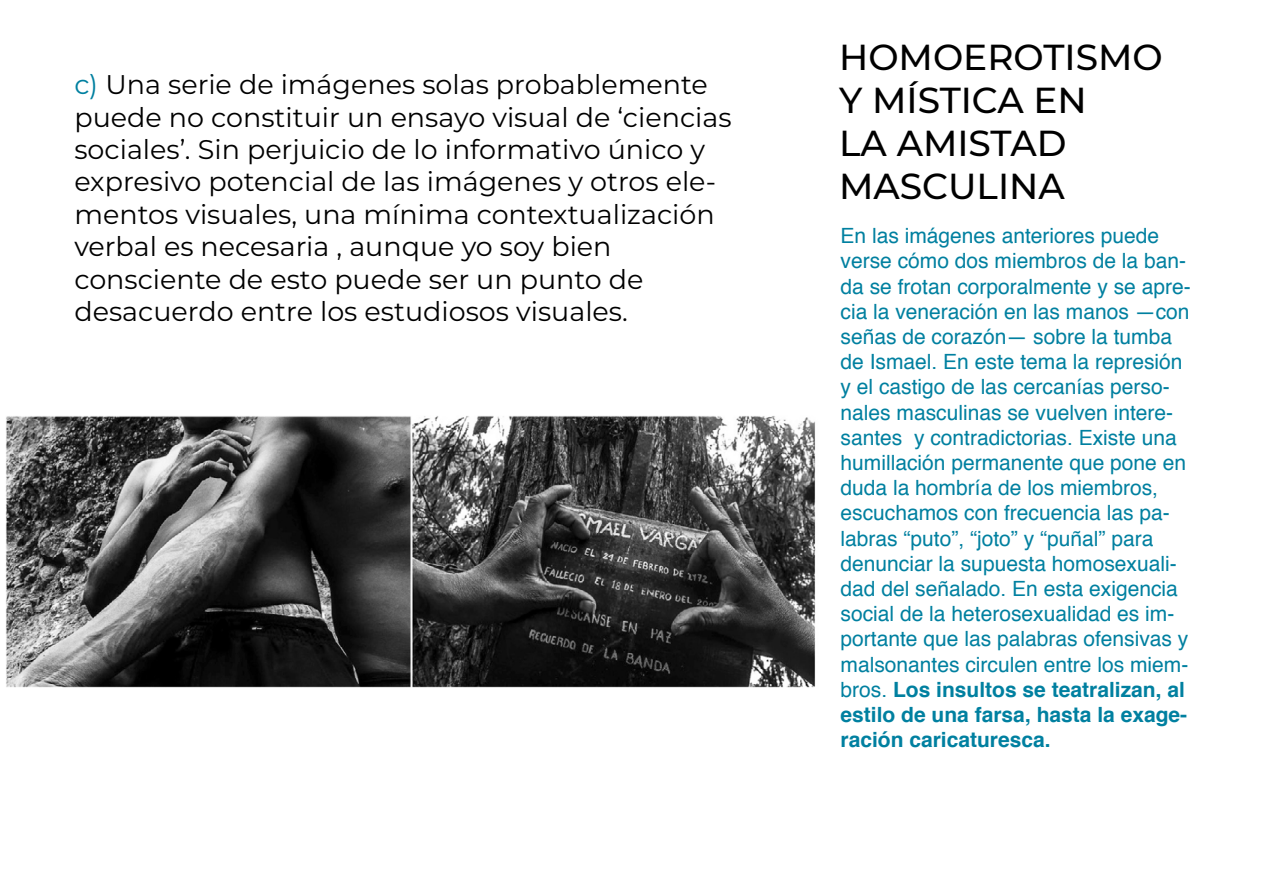
<style>
.page{position:relative;width:1263px;height:893px;background:#fff}
.page>*{position:absolute;margin:0;border:0;box-sizing:border-box;transform-origin:0 0}
.t1{font:500 36px/43.2px "Montserrat";color:#000}
.t2{font:27px/32.4px "Montserrat";color:#000}
.t3{font:21px/25.2px "Helvetica";color:#0080a0}
.s1{color:#0080a0}
.s2{font-weight:700}
</style>
<div class="page">
<img style="left:5px;top:416px;width:811px;height:272px">
<p class="t2" style="left:74px;top:67px;width:659px"><span class="s1">c)</span> Una serie de imágenes solas probablemente puede no constituir un ensayo visual de ‘ciencias sociales’. Sin perjuicio de lo informativo único y expresivo potencial de las imágenes y otros ele&shy;mentos visuales, una mínima contextualización verbal es necesaria , aunque yo soy bien consciente de esto puede ser un punto de desacuerdo entre los estudiosos visuales.</p>
<h1 class="t1" style="left:839px;top:34px;width:325px">HOMOEROTISMO<br>Y MÍSTICA EN<br>LA AMISTAD<br>MASCULINA</h1>
<p class="t3" style="left:840px;top:224px;width:352px">En las imágenes anteriores puede verse cómo dos miembros de la ban&shy;da se frotan corporalmente y se apre&shy;cia la veneración en las manos —con señas de corazón— sobre la tumba de Ismael. En este tema la represión y el castigo de las cercanías perso&shy;nales masculinas se vuelven intere&shy;santes y contradictorias. Existe una humillación permanente que pone en duda la hombría de los miembros, escuchamos con frecuencia las pa&shy;labras “puto”, “joto” y “puñal” para denunciar la supuesta homosexuali&shy;dad del señalado. En esta exigencia social de la heterosexualidad es im&shy;portante que las palabras ofensivas y malsonantes circulen entre los miem&shy;bros. <span class="s2">Los insultos se teatralizan, al estilo de una farsa, hasta la exage&shy;ración caricaturesca.</span></p>
</div>
